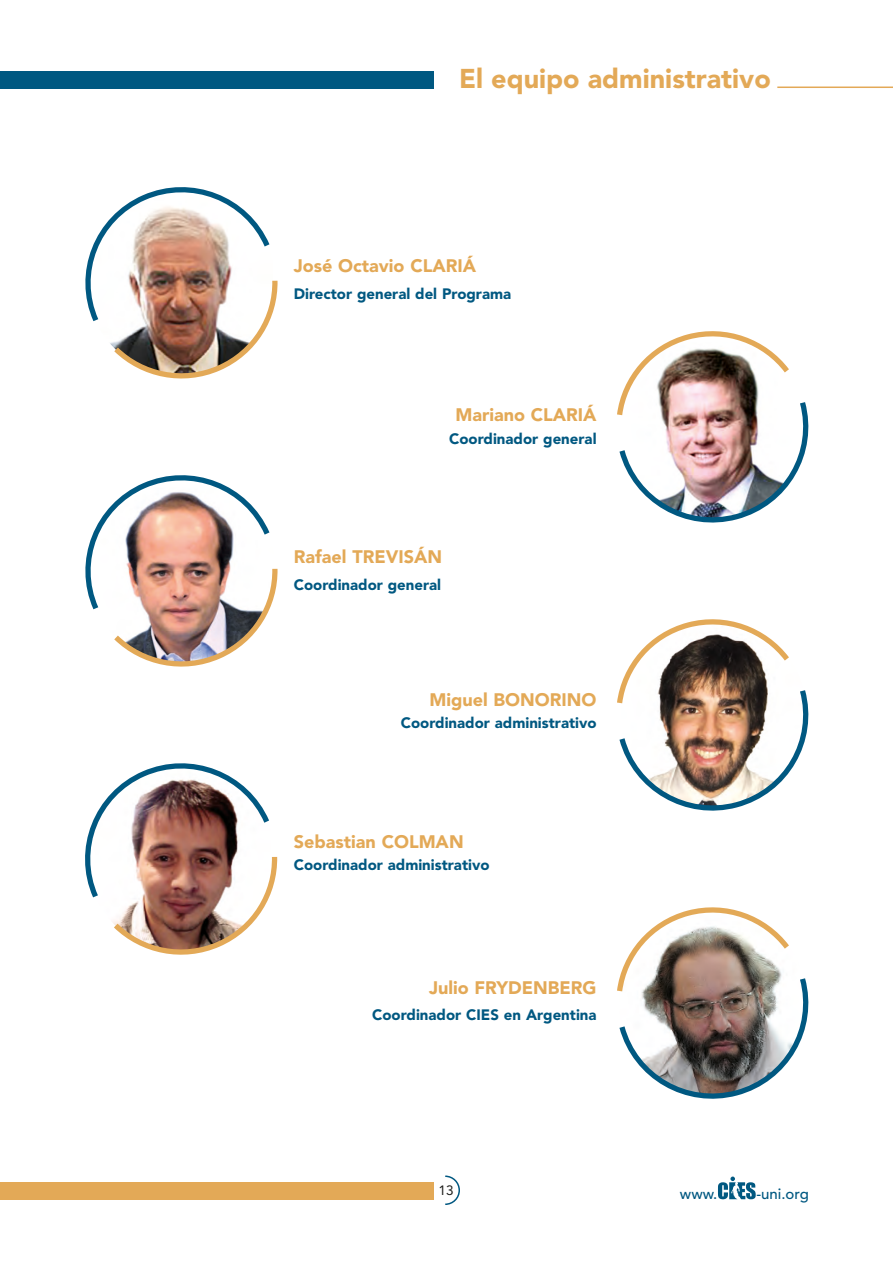
<style>
.page{position:relative;width:893px;height:1263px;background:#fff}
.page>*{position:absolute;margin:0;border:0;box-sizing:border-box;transform-origin:0 0}
.t1{font:900 27px "Avenir LT Std";color:#e3a957}
.t2{font:900 18px "Avenir LT Std";color:#e3a957}
.t3{font:900 15px "Avenir LT Std";color:#005881}
.t4{font:500 15px "Avenir LT Std";color:#005881}
.t5{font:13.5px "Avenir LT Std";color:#1d1d1b}
</style>
<div class="page">
<hr style="left:777px;top:87px;width:116px;height:1px;background:#e3a957">
<div style="left:0;top:71px;width:434px;height:17px;background:#005881"></div>
<div style="left:0;top:1182px;width:434px;height:17px;background:#e3a957"></div>
<svg style="left:445px;top:1175px;width:15px;height:30px"></svg>
<svg style="left:718px;top:1176px;width:38px;height:23px"></svg>
<img style="left:85px;top:187px;width:193px;height:192px">
<img style="left:617px;top:331px;width:192px;height:192px">
<img style="left:85px;top:475px;width:193px;height:192px">
<svg style="left:617px;top:619px;width:192px;height:192px"></svg>
<img style="left:617px;top:907px;width:192px;height:192px">
<img style="left:85px;top:763px;width:193px;height:192px">
<h1 class="t1" style="left:459px;top:62px;width:313px">El equipo administrativo</h1>
<p class="t2" style="left:294px;top:255px;width:184px">José Octavio CLARIÁ</p>
<p class="t3" style="left:294px;top:285px;width:219px">Director general del Programa</p>
<p class="t2" style="left:455px;top:404px;width:143px">Mariano CLARIÁ</p>
<p class="t3" style="left:449px;top:429px;width:149px">Coordinador general</p>
<p class="t2" style="left:294px;top:546px;width:150px">Rafael TREVISÁN</p>
<p class="t3" style="left:294px;top:576px;width:149px">Coordinador general</p>
<p class="t2" style="left:429px;top:688px;width:169px">Miguel BONORINO</p>
<p class="t3" style="left:401px;top:714px;width:197px">Coordinador administrativo</p>
<p class="t2" style="left:294px;top:830px;width:171px">Sebastian COLMAN</p>
<p class="t3" style="left:294px;top:856px;width:197px">Coordinador administrativo</p>
<p class="t2" style="left:429px;top:976px;width:169px">Julio FRYDENBERG</p>
<p class="t3" style="left:372px;top:1006px;width:226px">Coordinador CIES en Argentina</p>
<p class="t5" style="left:439px;top:1182px;width:17px">13</p>
<p class="t4" style="left:680px;top:1185px;width:39px">www.</p>
<p class="t4" style="left:756px;top:1185px;width:54px">-uni.org</p>
</div>
